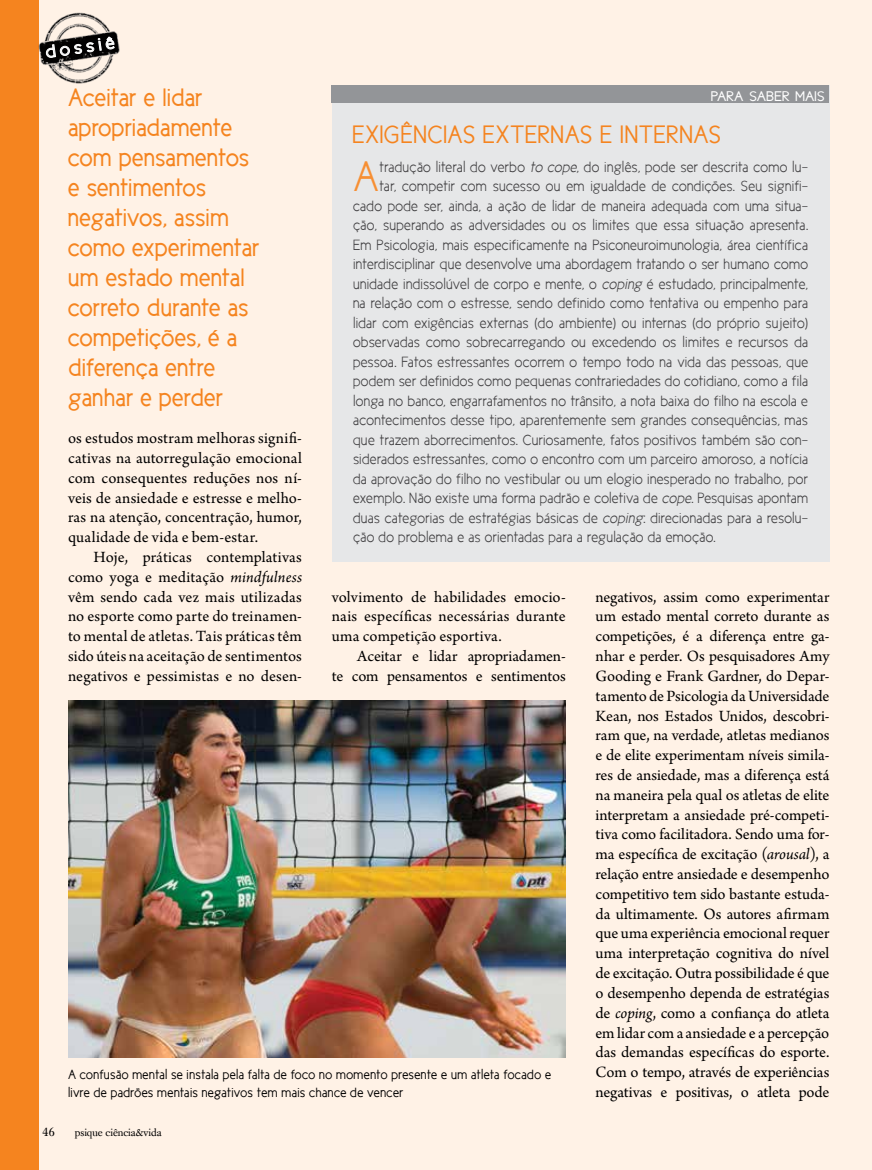
<style>
.page{position:relative;width:872px;height:1170px;background:#fff}
.page>*{position:absolute;margin:0;border:0;box-sizing:border-box;transform-origin:0 0}
.t1{font:43.2px "New Cicle Semi";color:#f78f33}
.t2{font:25.5px/30px "Cicle Gordita";letter-spacing:-.005em;color:#f5841f}
.t3{font:25.5px "New Cicle Gordita";letter-spacing:.015em;color:#f5841f}
.t4{font:17.7px "New Cicle Gordita";color:#fff;scale:1.11 1}
.t5{font:16.5px/19.8px "Arno Pro";letter-spacing:.005em;color:#000;text-align:justify}
.t6{font:15px "New Cicle Semi";letter-spacing:.005em;color:#414042}
.t7{font:14.1px "Cicle Gordita";color:#fff;scale:1.11 1}
.t8{font:13.5px/18px "New Cicle Gordita";letter-spacing:.015em;color:#000}
.t9{font:12px "Caslon Book BE";color:#000}
.t10{font:10.5px "Caslon Book BE";color:#000}
.s1{font-style:italic}
</style>
<div class="page">
<div style="left:0;top:0;width:872px;height:1169px;background:#fff2e6"></div>
<div style="left:0;top:0;width:38px;height:1169px;background:#f5841f"></div>
<img style="left:38px;top:7px;width:82px;height:79px">
<svg style="left:45px;top:36px;width:70px;height:22px;background:#4e4c4b"></svg>
<div style="left:332px;top:85px;width:497px;height:477px;background:#e6e7e8"></div>
<div style="left:331px;top:85px;width:498px;height:18px;background:#939598"></div>
<img style="left:68px;top:700px;width:498px;height:357px">
<p class="t4" style="left:45px;top:43px;width:64px;rotate:-8deg">dossiê</p>
<h2 class="t2" style="left:68px;top:82px;width:193px">Aceitar e lidar apropriadamente com pensamentos e sentimentos negativos, assim como experimentar um estado mental correto durante as competições, é a diferença entre ganhar e perder</h2>
<p class="t5" style="left:68px;top:429px;width:235px">os estudos mostram melhoras signifi&shy;cativas na autorregulação emocional com consequentes reduções nos ní&shy;veis de ansiedade e estresse e melho&shy;ras na atenção, concentração, humor, qualidade de vida e bem-estar.</p>
<p class="t5" style="left:68px;top:548px;width:235px;text-indent:26px">Hoje, práticas contemplativas como yoga e meditação <span class="s1">mindfulness </span>vêm sendo cada vez mais utilizadas no esporte como parte do treinamen&shy;to mental de atletas. Tais práticas têm sido úteis na aceitação de sentimentos negativos e pessimistas e no desen-</p>
<p class="t7" style="left:710px;top:89px;width:104px">PARA SABER MAIS</p>
<h2 class="t3" style="left:352px;top:121px;width:370px">exigências externas e internas</h2>
<h1 class="t1" style="left:353px;top:154px;width:25px">A</h1>
<p class="t6" style="left:379px;top:159px;width:430px">tradução literal do verbo <span class="s1">to cope</span>, do inglês, pode ser descrita como lu-</p>
<p class="t6" style="left:379px;top:178px;width:430px">tar, competir com sucesso ou em igualdade de condições. Seu signifi-</p>
<p class="t6" style="left:353px;top:198px;width:456px">cado pode ser, ainda, a ação de lidar de maneira adequada com uma situa-</p>
<p class="t6" style="left:353px;top:217px;width:456px">ção, superando as adversidades ou os limites que essa situação apresenta.</p>
<p class="t6" style="left:353px;top:237px;width:456px">Em Psicologia, mais especificamente na Psiconeuroimunologia, área científica</p>
<p class="t6" style="left:353px;top:256px;width:456px">interdisciplinar que desenvolve uma abordagem tratando o ser humano como</p>
<p class="t6" style="left:353px;top:276px;width:456px">unidade indissolúvel de corpo e mente, o <span class="s1">coping</span> é estudado, principalmente,</p>
<p class="t6" style="left:353px;top:295px;width:456px">na relação com o estresse, sendo definido como tentativa ou empenho para</p>
<p class="t6" style="left:353px;top:315px;width:456px">lidar com exigências externas (do ambiente) ou internas (do próprio sujeito)</p>
<p class="t6" style="left:353px;top:334px;width:456px">observadas como sobrecarregando ou excedendo os limites e recursos da</p>
<p class="t6" style="left:353px;top:354px;width:456px">pessoa. Fatos estressantes ocorrem o tempo todo na vida das pessoas, que</p>
<p class="t6" style="left:353px;top:373px;width:456px">podem ser definidos como pequenas contrariedades do cotidiano, como a fila</p>
<p class="t6" style="left:353px;top:393px;width:456px">longa no banco, engarrafamentos no trânsito, a nota baixa do filho na escola e</p>
<p class="t6" style="left:353px;top:412px;width:456px">acontecimentos desse tipo, aparentemente sem grandes consequências, mas</p>
<p class="t6" style="left:353px;top:432px;width:456px">que trazem aborrecimentos. Curiosamente, fatos positivos também são con-</p>
<p class="t6" style="left:353px;top:451px;width:456px">siderados estressantes, como o encontro com um parceiro amoroso, a notícia</p>
<p class="t6" style="left:353px;top:471px;width:456px">da aprovação do filho no vestibular ou um elogio inesperado no trabalho, por</p>
<p class="t6" style="left:353px;top:490px;width:456px">exemplo. Não existe uma forma padrão e coletiva de <span class="s1">cope</span>. Pesquisas apontam</p>
<p class="t6" style="left:353px;top:510px;width:456px">duas categorias de estratégias básicas de <span class="s1">coping</span>: direcionadas para a resolu-</p>
<p class="t6" style="left:353px;top:529px;width:364px">ção do problema e as orientadas para a regulação da emoção.</p>
<p class="t5" style="left:332px;top:587px;width:235px">volvimento de habilidades emocio&shy;nais específicas necessárias durante uma competição esportiva.</p>
<p class="t5" style="left:332px;top:647px;width:235px;text-align:right">Aceitar e lidar apropriadamen-<br>te com pensamentos e sentimentos</p>
<p class="t5" style="left:595px;top:587px;width:235px">negativos, assim como experimentar um estado mental correto durante as competições, é a diferença entre ga&shy;nhar e perder. Os pesquisadores Amy Gooding e Frank Gardner, do Depar&shy;tamento de Psicologia da Universidade Kean, nos Estados Unidos, descobri&shy;ram que, na verdade, atletas medianos e de elite experimentam níveis simila&shy;res de ansiedade, mas a diferença está na maneira pela qual os atletas de elite interpretam a ansiedade pré-competi&shy;tiva como facilitadora. Sendo uma for&shy;ma específica de excitação (<span class="s1">arousal</span>), a relação entre ansiedade e desempenho competitivo tem sido bastante estuda&shy;da ultimamente. Os autores afirmam que uma experiência emocional requer uma interpretação cognitiva do nível de excitação. Outra possibilidade é que o desempenho dependa de estratégias de <span class="s1">coping</span>, como a confiança do atleta em lidar com a ansiedade e a percepção das demandas específicas do esporte.<br>Com o tempo, através de experiências negativas e positivas, o atleta pode</p>
<p class="t8" style="left:68px;top:1065px;width:484px">A confusão mental se instala pela falta de foco no momento presente e um atleta focado e livre de padrões mentais negativos tem mais chance de vencer</p>
<p class="t9" style="left:43px;top:1125px;width:14px">46</p>
<p class="t10" style="left:75px;top:1126px;width:88px">psique ciência&amp;vida</p>
</div>
